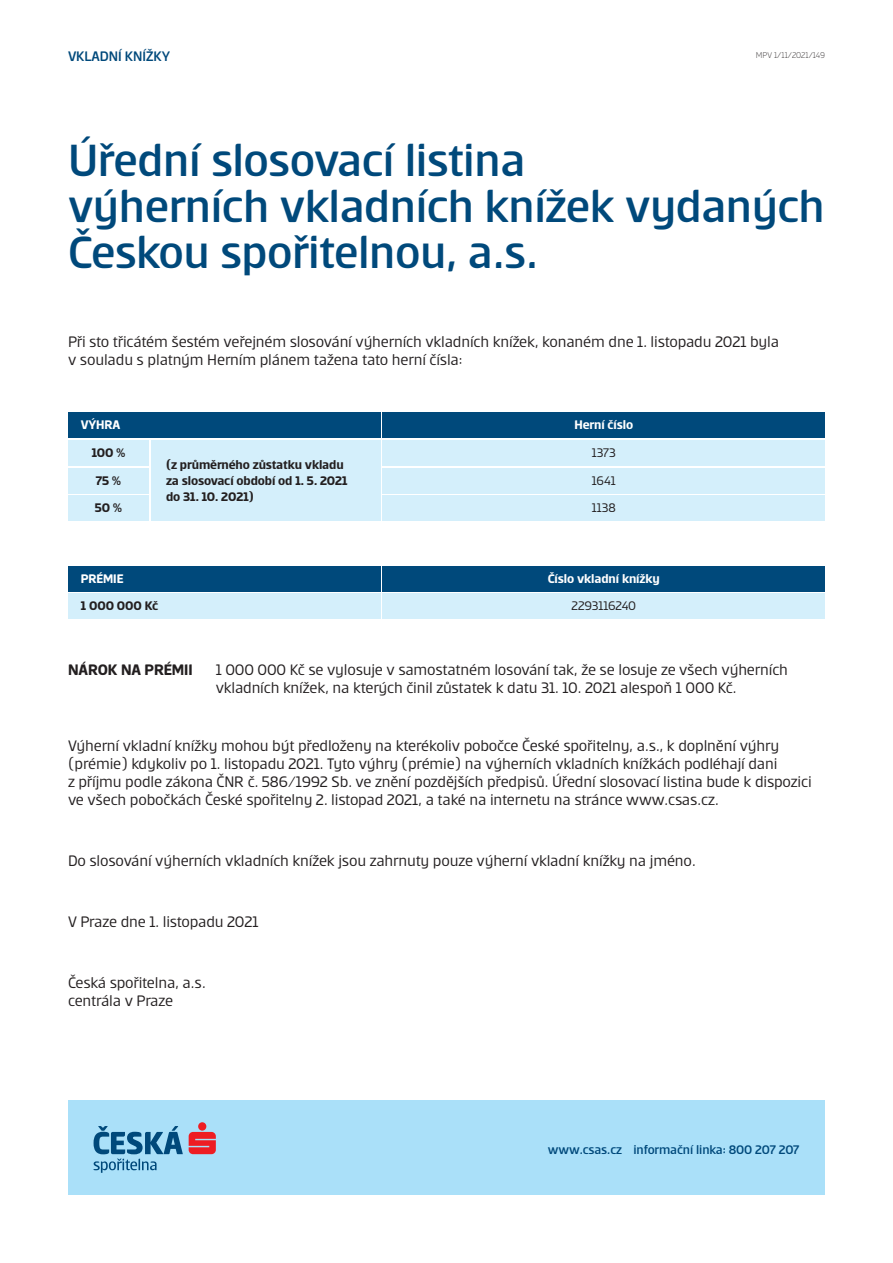
<style>
.page{position:relative;width:893px;height:1263px;background:#fff}
.page>*{position:absolute;margin:0;border:0;box-sizing:border-box;transform-origin:0 0}
.t1{font:500 48.9px/46px "Erste";letter-spacing:-.01em;color:#00497b}
.t2{font:16.5px/18px "Erste";letter-spacing:-.01em;color:#231f20}
.t3{font:700 16.5px "Erste";letter-spacing:-.005em;color:#231f20}
.t4{font:500 15px "Erste";letter-spacing:-.01em;color:#00497b}
.t5{font:700 13.5px/16.2px "Erste";letter-spacing:-.01em;color:#231f20}
.t6{font:700 13.5px "Erste";letter-spacing:-.01em;color:#fff}
.t7{font:500 13.5px "Erste";letter-spacing:-.01em;color:#00497b}
.t8{font:13.5px "Erste";letter-spacing:-.01em;color:#231f20}
.t9{font:300 9px "Erste";letter-spacing:-.01em;color:#231f20}
</style>
<div class="page">
<div style="left:68px;top:1100px;width:757px;height:95px;background:#aae0f9"></div>
<svg style="left:189px;top:1122px;width:27px;height:32px"></svg>
<svg style="left:94px;top:1126px;width:89px;height:47px"></svg>
<div style="left:68px;top:566px;width:313px;height:26px;background:#00497b"></div>
<div style="left:383px;top:566px;width:442px;height:26px;background:#00497b"></div>
<div style="left:68px;top:594px;width:313px;height:25px;background:#d4effb"></div>
<div style="left:383px;top:594px;width:442px;height:25px;background:#d4effb"></div>
<div style="left:383px;top:440px;width:442px;height:26px;background:#d4effb"></div>
<div style="left:383px;top:468px;width:442px;height:25px;background:#d4effb"></div>
<div style="left:383px;top:496px;width:442px;height:25px;background:#d4effb"></div>
<div style="left:68px;top:413px;width:313px;height:25px;background:#00497b"></div>
<div style="left:383px;top:413px;width:442px;height:25px;background:#00497b"></div>
<div style="left:68px;top:440px;width:81px;height:26px;background:#d4effb"></div>
<div style="left:68px;top:468px;width:81px;height:25px;background:#d4effb"></div>
<div style="left:68px;top:496px;width:81px;height:25px;background:#d4effb"></div>
<div style="left:151px;top:440px;width:230px;height:81px;background:#d4effb"></div>
<p class="t4" style="left:68px;top:49px;width:104px">VKLADNÍ KNÍŽKY</p>
<p class="t9" style="left:756px;top:50px;width:71px">MPV 1/11/2021/149</p>
<h1 class="t1" style="left:68px;top:137px;width:758px">Úřední slosovací listina<br>výherních vkladních knížek vydaných<br>Českou spořitelnou, a.s.</h1>
<p class="t2" style="left:68px;top:332px;width:713px">Při sto třicátém šestém veřejném slosování výherních vkladních knížek, konaném dne 1. listopadu 2021 byla v souladu s platným Herním plánem tažena tato herní čísla:</p>
<p class="t6" style="left:81px;top:418px;width:41px">VÝHRA</p>
<p class="t6" style="left:574px;top:418px;width:60px">Herní číslo</p>
<p class="t5" style="left:92px;top:444px;width:35px">100 %</p>
<p class="t8" style="left:592px;top:446px;width:25px">1373</p>
<p class="t5" style="left:96px;top:472px;width:27px">75 %</p>
<p class="t8" style="left:592px;top:473px;width:25px">1641</p>
<p class="t5" style="left:95px;top:500px;width:28px">50 %</p>
<p class="t8" style="left:592px;top:501px;width:25px">1138</p>
<p class="t5" style="left:166px;top:456px;width:183px">(z průměrného zůstatku vkladu za slosovací období od 1. 5. 2021 do 31. 10. 2021)</p>
<p class="t6" style="left:81px;top:571px;width:44px">PRÉMIE</p>
<p class="t6" style="left:548px;top:571px;width:113px">Číslo vkladní knížky</p>
<p class="t5" style="left:81px;top:598px;width:79px">1 000 000 Kč</p>
<p class="t8" style="left:571px;top:599px;width:66px">2293116240</p>
<p class="t3" style="left:68px;top:661px;width:126px">NÁROK NA PRÉMII</p>
<p class="t2" style="left:216px;top:660px;width:574px">1 000 000 Kč se vylosuje v samostatném losování tak, že se losuje ze všech výherních vkladních knížek, na kterých činil zůstatek k datu 31. 10. 2021 alespoň 1 000 Kč.</p>
<p class="t2" style="left:68px;top:737px;width:745px">Výherní vkladní knížky mohou být předloženy na kterékoliv pobočce České spořitelny, a.s., k doplnění výhry (prémie) kdykoliv po 1. listopadu 2021. Tyto výhry (prémie) na výherních vkladních knížkách podléhají dani<br>z příjmu podle zákona ČNR č. 586/1992 Sb. ve znění pozdějších předpisů. Úřední slosovací listina bude k dispozici ve všech pobočkách České spořitelny 2. listopad 2021, a také na internetu na stránce www.csas.cz.</p>
<p class="t2" style="left:68px;top:851px;width:629px">Do slosování výherních vkladních knížek jsou zahrnuty pouze výherní vkladní knížky na jméno.</p>
<p class="t2" style="left:68px;top:912px;width:192px">V Praze dne 1. listopadu 2021</p>
<p class="t2" style="left:68px;top:973px;width:139px">Česká spořitelna, a.s. centrála v Praze</p>
<p class="t7" style="left:548px;top:1143px;width:253px">www.csas.cz informační linka: 800 207 207</p>
</div>
